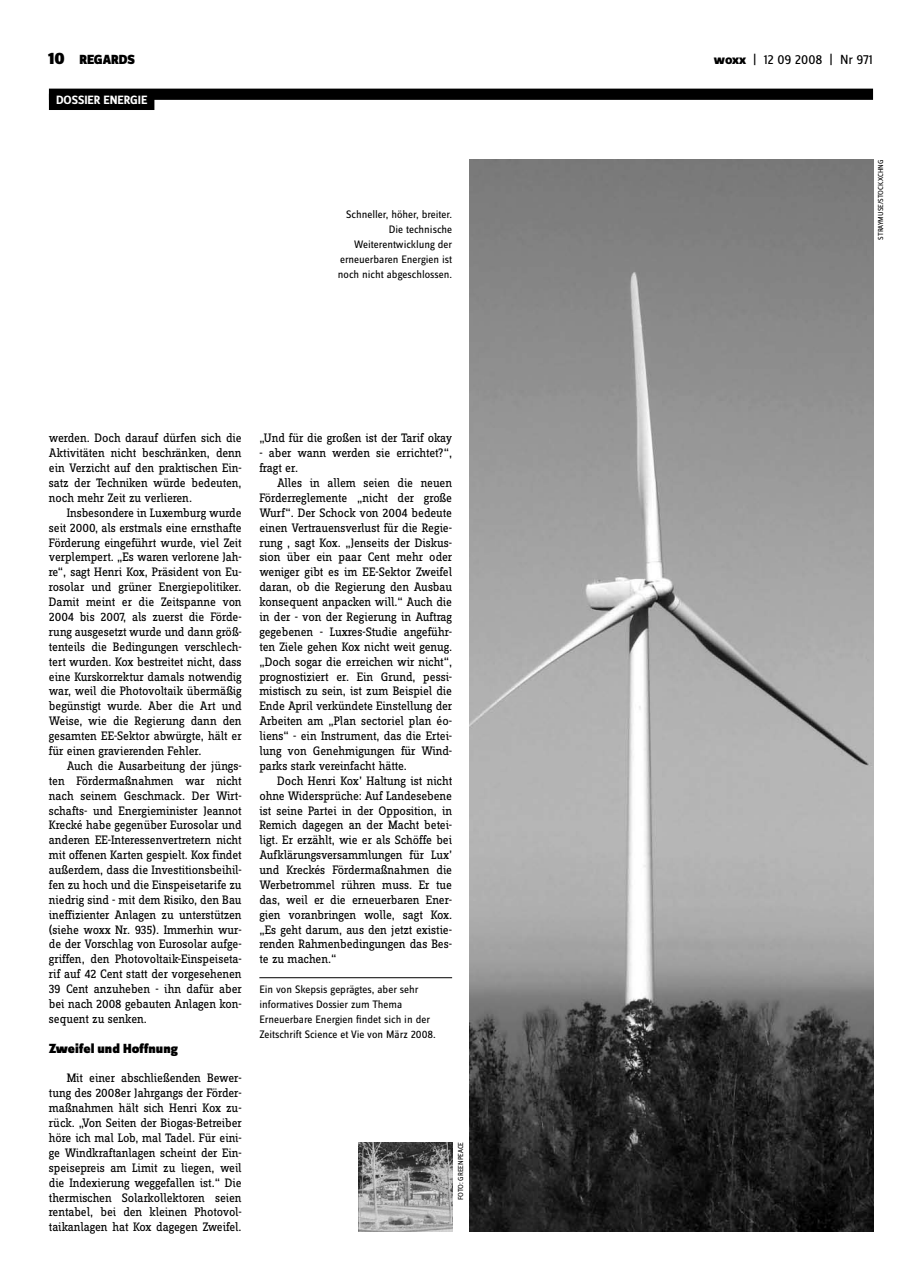
<style>
.page{position:relative;width:922px;height:1276px;background:#fff}
.page>*{position:absolute;margin:0;border:0;box-sizing:border-box;transform-origin:0 0}
.t1{font:900 13.75px "Zine Sans Dis";letter-spacing:-.005em;color:#000}
.t2{font:13.75px "Zine Sans Dis";color:#000}
.t3{font:12.75px/14.9px "Zine Slab Dis";letter-spacing:-.01em;color:#000;text-align:justify}
.t4{font:700 12.5px "Zine Sans Dis";color:#fff}
.t5{font:11.25px/14.9px "Zine Sans Dis";color:#000}
.t6{font:7.5px "Zine Sans Dis";letter-spacing:-.01em;color:#000}
.s1{font-size:17.5px}
.s2{font-weight:800}
</style>
<div class="page">
<div style="left:49px;top:89px;width:823px;height:11px;background:#000"></div>
<div style="left:49px;top:94px;width:105px;height:16px;background:#000"></div>
<hr style="left:259px;top:977px;width:193px;height:1px;background:#000">
<img style="left:469px;top:159px;width:403px;height:1072px">
<img style="left:358px;top:1142px;width:94px;height:89px">
<p class="t1" style="left:48px;top:53px;width:88px"><span class="s1">10</span> REGARDS</p>
<p class="t2" style="left:713px;top:53px;width:161px"><span class="s2">woxx</span> | 12 09 2008 | Nr 971</p>
<p class="t4" style="left:56px;top:93px;width:93px">DOSSIER ENERGIE</p>
<p class="t5" style="left:338px;top:207px;width:116px;text-align:right">Schneller, höher, breiter.<br>Die technische<br>Weiterentwicklung der erneuerbaren Energien ist noch nicht abgeschlossen.</p>
<p class="t3" style="left:49px;top:431px;width:194px">werden. Doch darauf dürfen sich die Aktivitäten nicht beschränken, denn ein Verzicht auf den praktischen Ein&shy;satz der Techniken würde bedeuten, noch mehr Zeit zu verlieren.</p>
<p class="t3" style="left:49px;top:506px;width:194px;text-indent:18px">Insbesondere in Luxemburg wurde seit 2000, als erstmals eine ernsthafte Förderung eingeführt wurde, viel Zeit verplempert. „Es waren verlorene Jah&shy;re“, sagt Henri Kox, Präsident von Eu&shy;rosolar und grüner Energiepolitiker.<br>Damit meint er die Zeitspanne von 2004 bis 2007, als zuerst die Förde&shy;rung ausgesetzt wurde und dann größ&shy;tenteils die Bedingungen verschlech&shy;tert wurden. Kox bestreitet nicht, dass eine Kurskorrektur damals notwendig war, weil die Photovoltaik übermäßig begünstigt wurde. Aber die Art und Weise, wie die Regierung dann den gesamten EE-Sektor abwürgte, hält er für einen gravierenden Fehler.</p>
<p class="t3" style="left:49px;top:759px;width:194px;text-indent:18px">Auch die Ausarbeitung der jüngs&shy;ten Fördermaßnahmen war nicht nach seinem Geschmack. Der Wirt&shy;schafts- und Energieminister Jeannot Krecké habe gegenüber Eurosolar und anderen EE-Interessenvertretern nicht mit offenen Karten gespielt. Kox findet außerdem, dass die Investitionsbeihil&shy;fen zu hoch und die Einspeisetarife zu niedrig sind - mit dem Risiko, den Bau ineffizienter Anlagen zu unterstützen (siehe woxx Nr. 935). Immerhin wur&shy;de der Vorschlag von Eurosolar aufge&shy;griffen, den Photovoltaik-Einspeiseta&shy;rif auf 42 Cent statt der vorgesehenen 39 Cent anzuheben - ihn dafür aber bei nach 2008 gebauten Anlagen kon&shy;sequent zu senken.</p>
<p class="t1" style="left:49px;top:1041px;width:130px">Zweifel und Hoffnung</p>
<p class="t3" style="left:49px;top:1071px;width:194px;text-indent:18px">Mit einer abschließenden Bewer&shy;tung des 2008er Jahrgangs der Förder&shy;maßnahmen hält sich Henri Kox zu&shy;rück. „Von Seiten der Biogas-Betreiber höre ich mal Lob, mal Tadel. Für eini&shy;ge Windkraftanlagen scheint der Ein&shy;speisepreis am Limit zu liegen, weil die Indexierung weggefallen ist.“ Die thermischen Solarkollektoren seien rentabel, bei den kleinen Photovol&shy;taikanlagen hat Kox dagegen Zweifel.</p>
<p class="t3" style="left:259px;top:431px;width:194px">„Und für die großen ist der Tarif okay</p>
<p class="t3" style="left:259px;top:446px;width:194px">- aber wann werden sie errichtet?“, fragt er.</p>
<p class="t3" style="left:259px;top:476px;width:194px;text-indent:18px">Alles in allem seien die neuen Förderreglemente „nicht der große Wurf“. Der Schock von 2004 bedeute einen Vertrauensverlust für die Regie&shy;rung , sagt Kox. „Jenseits der Diskus&shy;sion über ein paar Cent mehr oder weniger gibt es im EE-Sektor Zweifel daran, ob die Regierung den Ausbau konsequent anpacken will.“ Auch die in der - von der Regierung in Auftrag gegebenen - Luxres-Studie angeführ&shy;ten Ziele gehen Kox nicht weit genug. „Doch sogar die erreichen wir nicht“, prognostiziert er. Ein Grund, pessi&shy;mistisch zu sein, ist zum Beispiel die Ende April verkündete Einstellung der Arbeiten am „Plan sectoriel plan éo&shy;liens“ - ein Instrument, das die Ertei&shy;lung von Genehmigungen für Wind&shy;parks stark vereinfacht hätte.</p>
<p class="t3" style="left:259px;top:774px;width:194px;text-indent:18px">Doch Henri Kox’ Haltung ist nicht ohne Widersprüche: Auf Landesebene ist seine Partei in der Opposition, in Remich dagegen an der Macht betei&shy;ligt. Er erzählt, wie er als Schöffe bei Aufklärungsversammlungen für Lux’ und Kreckés Fördermaßnahmen die Werbetrommel rühren muss. Er tue das, weil er die erneuerbaren Ener&shy;gien voranbringen wolle, sagt Kox. „Es geht darum, aus den jetzt existie&shy;renden Rahmenbedingungen das Bes&shy;te zu machen.“</p>
<p class="t5" style="left:259px;top:982px;width:178px">Ein von Skepsis geprägtes, aber sehr informatives Dossier zum Thema Erneuerbare Energien findet sich in der Zeitschrift Science et Vie von März 2008.</p>
<p class="t6" style="left:456px;top:1200px;width:59px;rotate:-90deg">Foto: Greenpeace</p>
<p class="t6" style="left:876px;top:239px;width:82px;rotate:-90deg">STRAYMUSE/STOCK.XCHNG</p>
</div>
